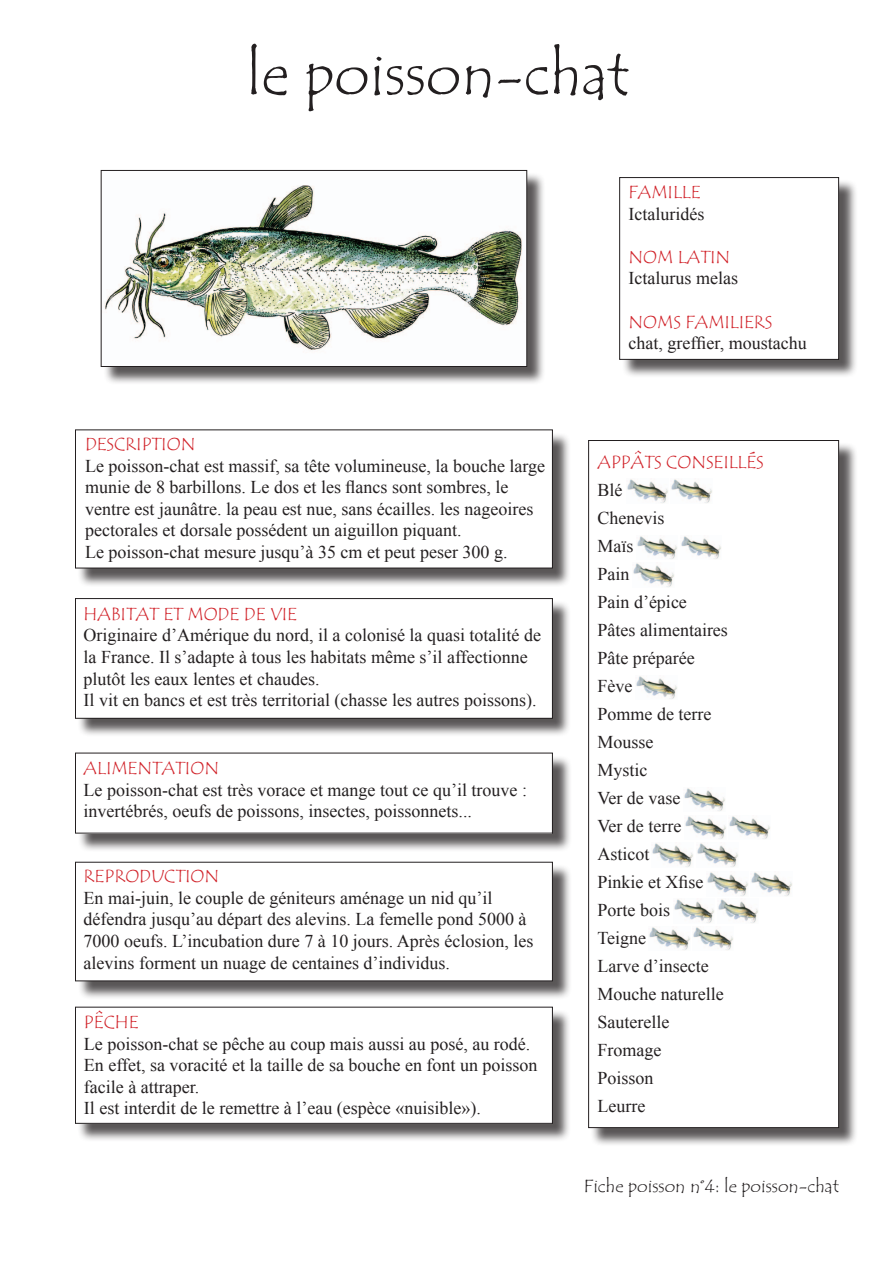
<style>
.page{position:relative;width:893px;height:1263px;background:#fff}
.page>*{position:absolute;margin:0;border:0;box-sizing:border-box;transform-origin:0 0}
.t1{font:60px "Tempus Sans ITC";color:#231f20}
.t2{font:18px/27.9px "Times New Roman";color:#231f20}
.t3{font:18px "Tempus Sans ITC";color:#d1232a}
.t4{font:18px "Tempus Sans ITC";color:#231f20}
</style>
<div class="page">
<div style="left:103px;top:172px;width:443px;height:214px;background:#231f20;opacity:.75"></div>
<img style="left:103px;top:172px;width:422px;height:193px">
<div style="left:101px;top:170px;width:426px;height:197px;border:1px solid #231f20"></div>
<div style="left:622px;top:179px;width:236px;height:200px;background:#231f20;opacity:.75"></div>
<div style="left:620px;top:178px;width:219px;height:181px;background:#fff"></div>
<div style="left:619px;top:177px;width:220px;height:183px;border:1px solid #231f20"></div>
<div style="left:77px;top:432px;width:494px;height:155px;background:#231f20;opacity:.75"></div>
<div style="left:75px;top:430px;width:477px;height:138px;background:#fff"></div>
<div style="left:77px;top:600px;width:494px;height:138px;background:#231f20;opacity:.75"></div>
<div style="left:75px;top:598px;width:477px;height:120px;background:#fff"></div>
<div style="left:75px;top:598px;width:478px;height:121px;border:1px solid #231f20"></div>
<div style="left:78px;top:755px;width:494px;height:97px;background:#231f20;opacity:.75"></div>
<div style="left:75px;top:753px;width:477px;height:80px;background:#fff"></div>
<div style="left:78px;top:864px;width:494px;height:136px;background:#231f20;opacity:.75"></div>
<div style="left:75px;top:862px;width:477px;height:119px;background:#fff"></div>
<div style="left:77px;top:1009px;width:494px;height:133px;background:#231f20;opacity:.75"></div>
<div style="left:75px;top:1007px;width:477px;height:116px;background:#fff"></div>
<div style="left:75px;top:1007px;width:478px;height:117px;border:1px solid #231f20"></div>
<div style="left:591px;top:442px;width:267px;height:704px;background:#231f20;opacity:.75"></div>
<div style="left:589px;top:440px;width:250px;height:687px;background:#fff"></div>
<div style="left:588px;top:440px;width:251px;height:688px;border:1px solid #231f20"></div>
<img style="left:627px;top:479px;width:41px;height:24px">
<img style="left:671px;top:479px;width:41px;height:24px">
<img style="left:637px;top:536px;width:40px;height:23px">
<img style="left:681px;top:536px;width:40px;height:23px">
<img style="left:633px;top:563px;width:41px;height:24px">
<img style="left:636px;top:676px;width:41px;height:23px">
<img style="left:684px;top:788px;width:41px;height:23px">
<img style="left:685px;top:816px;width:41px;height:23px">
<img style="left:729px;top:816px;width:41px;height:23px">
<img style="left:652px;top:843px;width:41px;height:24px">
<img style="left:697px;top:843px;width:41px;height:24px">
<img style="left:707px;top:872px;width:41px;height:24px">
<img style="left:751px;top:872px;width:41px;height:24px">
<img style="left:674px;top:899px;width:41px;height:24px">
<img style="left:718px;top:899px;width:41px;height:24px">
<img style="left:649px;top:927px;width:41px;height:23px">
<img style="left:693px;top:927px;width:40px;height:23px">
<h1 class="t1" style="left:246px;top:36px;width:384px">le poisson-chat</h1>
<p class="t3" style="left:85px;top:433px;width:112px">DESCRIPTION</p>
<p class="t2" style="left:85px;top:455px;width:462px;line-height:21.6px">Le poisson-chat est massif, sa tête volumineuse, la bouche large munie de 8 barbillons. Le dos et les flancs sont sombres, le ventre est jaunâtre. la peau est nue, sans écailles. les nageoires pectorales et dorsale possédent un aiguillon piquant.<br>Le poisson-chat mesure jusqu’à 35 cm et peut peser 300 g.</p>
<p class="t3" style="left:84px;top:602px;width:215px">HABITAT ET MODE DE VIE</p>
<p class="t2" style="left:84px;top:624px;width:459px;line-height:21.6px">Originaire d’Amérique du nord, il a colonisé la quasi totalité de la France. Il s’adapte à tous les habitats même s’il affectionne plutôt les eaux lentes et chaudes.<br>Il vit en bancs et est très territorial (chasse les autres poissons).</p>
<p class="t3" style="left:84px;top:757px;width:137px">ALIMENTATION</p>
<p class="t2" style="left:84px;top:779px;width:445px;line-height:21.6px">Le poisson-chat est très vorace et mange tout ce qu’il trouve : invertébrés, oeufs de poissons, insectes, poissonnets...</p>
<p class="t3" style="left:84px;top:865px;width:137px">REPRODUCTION</p>
<p class="t2" style="left:84px;top:887px;width:451px;line-height:21.6px">En mai-juin, le couple de géniteurs aménage un nid qu’il défendra jusqu’au départ des alevins. La femelle pond 5000 à 7000 oeufs. L’incubation dure 7 à 10 jours. Après éclosion, les alevins forment un nuage de centaines d’individus.</p>
<p class="t3" style="left:84px;top:1011px;width:56px">PÊCHE</p>
<p class="t2" style="left:84px;top:1032px;width:455px;line-height:21.6px">Le poisson-chat se pêche au coup mais aussi au posé, au rodé.<br>En effet, sa voracité et la taille de sa bouche en font un poisson facile à attraper.<br>Il est interdit de le remettre à l’eau (espèce «nuisible»).</p>
<p class="t3" style="left:628px;top:181px;width:74px">FAMILLE</p>
<p class="t2" style="left:628px;top:199px;width:77px">Ictaluridés</p>
<p class="t3" style="left:628px;top:245px;width:103px">NOM LATIN</p>
<p class="t2" style="left:628px;top:264px;width:111px">Ictalurus melas</p>
<p class="t3" style="left:628px;top:310px;width:145px">NOMS FAMILIERS</p>
<p class="t2" style="left:628px;top:329px;width:180px">chat, greffier, moustachu</p>
<p class="t3" style="left:597px;top:451px;width:168px">APPÂTS CONSEILLÉS</p>
<p class="t2" style="left:597px;top:476px;width:132px">Blé<br>Chenevis<br>Maïs<br>Pain<br>Pain d’épice<br>Pâtes alimentaires<br>Pâte préparée<br>Fève<br>Pomme de terre<br>Mousse<br>Mystic<br>Ver de vase<br>Ver de terre<br>Asticot<br>Pinkie et Xfise<br>Porte bois<br>Teigne<br>Larve d’insecte<br>Mouche naturelle<br>Sauterelle<br>Fromage<br>Poisson<br>Leurre</p>
<p class="t4" style="left:584px;top:1174px;width:257px">Fiche poisson n°4: le poisson-chat</p>
</div>
